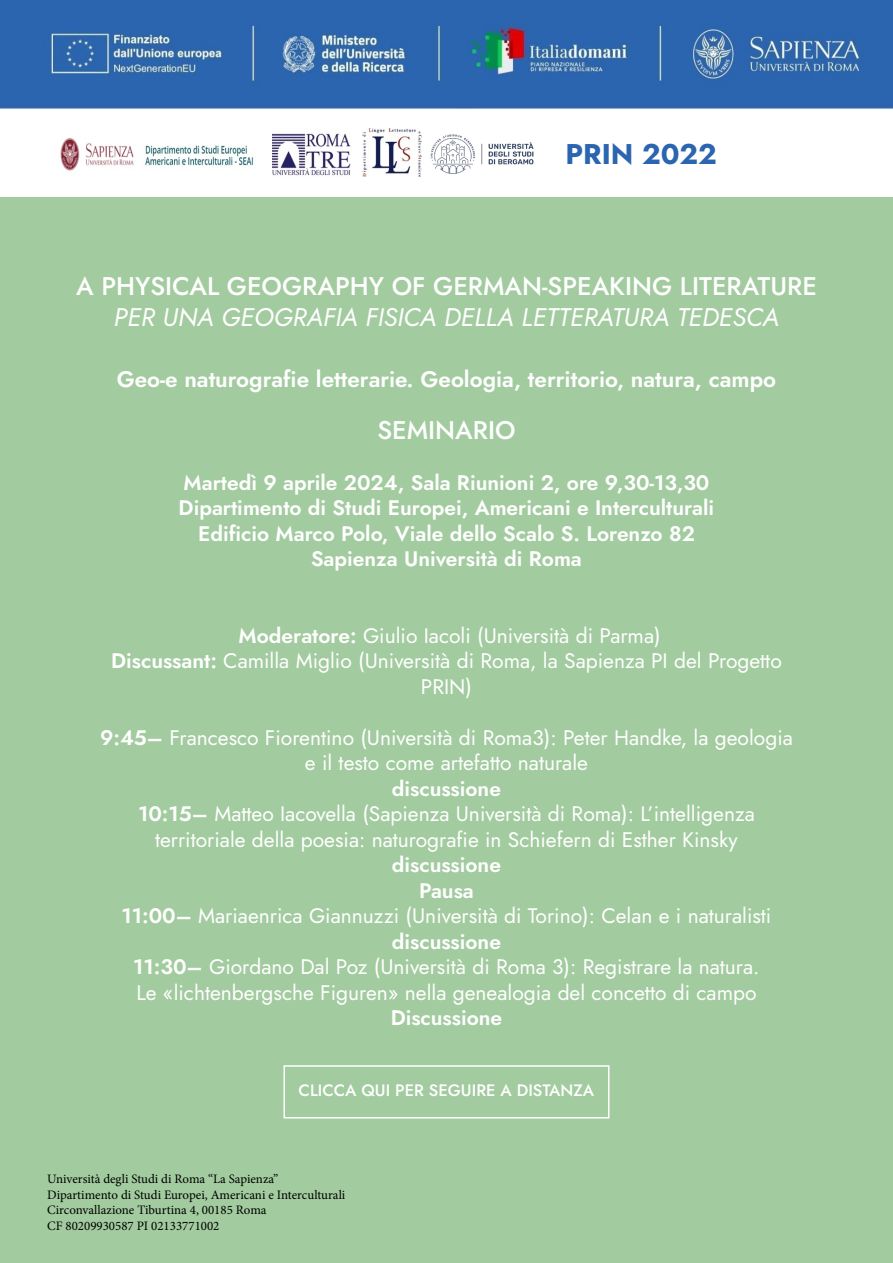
<style>
.page{position:relative;width:893px;height:1263px;background:#fff}
.page>*{position:absolute;margin:0;border:0;box-sizing:border-box;transform-origin:0 0}
.t1{font:700 28.5px "Jost";color:#2b65af}
.t2{font:500 25.5px "Jost";color:#fff}
.t3{font:italic 25.5px "Jost";color:#fff}
.t4{font:600 22.5px "Jost";color:#fff}
.t5{font:21px/25.5px "Jost";color:#fff;text-align:center}
.t6{font:600 21px/25.5px "Jost";color:#fff;text-align:center}
.t7{font:500 16.5px "Jost";color:#fff}
.t8{font:12.9px/15.5px "Minion Pro";color:#000}
.s1{font-weight:600}
</style>
<div class="page">
<div style="left:0;top:198px;width:893px;height:1065px;background:#a2cb9f"></div>
<img style="left:60px;top:138px;width:194px;height:33px">
<img style="left:272px;top:133px;width:78px;height:43px">
<img style="left:363px;top:129px;width:58px;height:47px">
<img style="left:430px;top:134px;width:104px;height:40px">
<img style="left:0;top:0;width:893px;height:109px">
<div style="left:283px;top:1065px;width:326px;height:53px;border:2px solid #fff"></div>
<h1 class="t1" style="left:566px;top:134px;width:153px">PRIN 2022</h1>
<p class="t2" style="left:76px;top:268px;width:742px">A PHYSICAL GEOGRAPHY OF GERMAN-SPEAKING LITERATURE</p>
<p class="t3" style="left:114px;top:298px;width:667px">PER UNA GEOGRAFIA FISICA DELLA LETTERATURA TEDESCA</p>
<p class="t4" style="left:117px;top:362px;width:661px">Geo-e naturografie letterarie. Geologia, territorio, natura, campo</p>
<p class="t2" style="left:377px;top:411px;width:140px">SEMINARIO</p>
<p class="t6" style="left:179px;top:470px;width:537px">Martedì 9 aprile 2024, Sala Riunioni 2, ore 9,30-13,30<br>Dipartimento di Studi Europei, Americani e Interculturali Edificio Marco Polo, Viale dello Scalo S. Lorenzo 82<br>Sapienza Università di Roma</p>
<p class="t5" style="left:111px;top:623px;width:672px"><span class="s1">Moderatore:</span> Giulio Iacoli (Università di Parma)<br><span class="s1">Discussant:</span> Camilla Miglio (Università di Roma, la Sapienza PI del Progetto<br>PRIN)</p>
<p class="t5" style="left:100px;top:725px;width:694px"><span class="s1">9:45–</span> Francesco Fiorentino (Università di Roma3): Peter Handke, la geologia e il testo come artefatto naturale</p>
<p class="t5" style="left:138px;top:776px;width:618px"><span class="s1">discussione<br>10:15–</span> Matteo Iacovella (Sapienza Università di Roma): L’intelligenza territoriale della poesia: naturografie in Schiefern di Esther Kinsky</p>
<p class="t5" style="left:121px;top:852px;width:651px"><span class="s1">discussione<br>Pausa<br>11:00–</span> Mariaenrica Giannuzzi (Università di Torino): Celan e i naturalisti <span class="s1">discussione<br>11:30–</span> Giordano Dal Poz (Università di Roma 3): Registrare la natura.<br>Le «lichtenbergsche Figuren» nella genealogia del concetto di campo</p>
<p class="t6" style="left:391px;top:1005px;width:113px">Discussione</p>
<p class="t7" style="left:299px;top:1079px;width:297px">CLICCA QUI PER SEGUIRE A DISTANZA</p>
<p class="t8" style="left:47px;top:1171px;width:300px">Università degli Studi di Roma “La Sapienza” Dipartimento di Studi Europei, Americani e Interculturali Circonvallazione Tiburtina 4, 00185 Roma<br>CF 80209930587 PI 02133771002</p>
</div>
